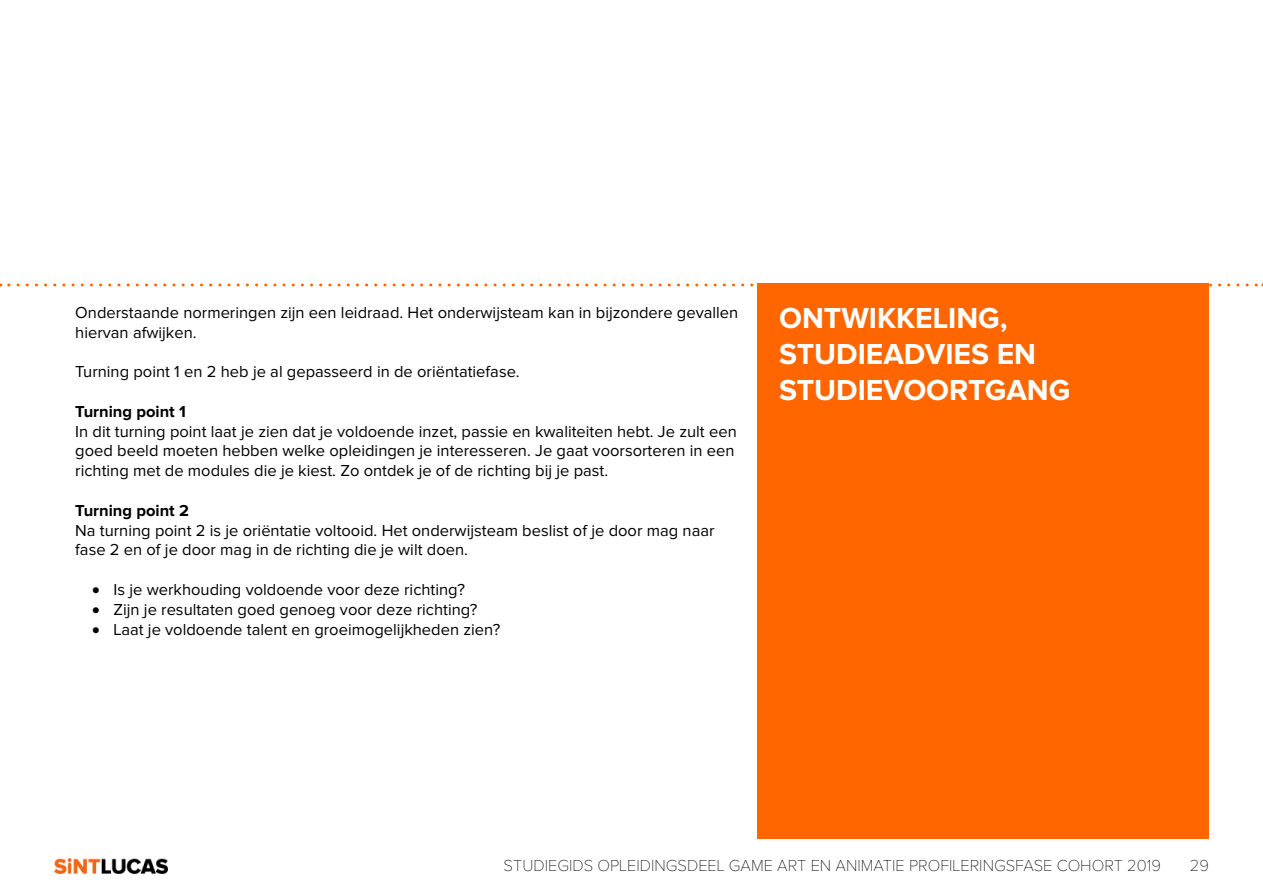
<style>
.page{position:relative;width:1263px;height:893px;background:#fff}
.page>*{position:absolute;margin:0;border:0;box-sizing:border-box;transform-origin:0 0}
.t1{font:700 30px/36px "Proxima Nova";color:#fff}
.t2{font:16.5px/19.8px "Proxima Nova";color:#000}
.t3{font:100 16.5px "Proxima Nova";color:#000}
.t4{font:700 16.5px "Proxima Nova";color:#000}
</style>
<div class="page">
<svg style="left:9px;top:283px;width:1254px;height:3px"></svg>
<div style="left:758px;top:283px;width:451px;height:556px;background:#f60"></div>
<img style="left:54px;top:858px;width:114px;height:15px">
<p class="t2" style="left:75px;top:303px;width:664px">Onderstaande normeringen zijn een leidraad. Het onderwijsteam kan in bijzondere gevallen hiervan afwijken.</p>
<p class="t2" style="left:75px;top:362px;width:446px">Turning point 1 en 2 heb je al gepasseerd in de oriëntatiefase.</p>
<p class="t4" style="left:75px;top:404px;width:112px">Turning point 1</p>
<p class="t2" style="left:75px;top:422px;width:663px">In dit turning point laat je zien dat je voldoende inzet, passie en kwaliteiten hebt. Je zult een goed beeld moeten hebben welke opleidingen je interesseren. Je gaat voorsorteren in een richting met de modules die je kiest. Zo ontdek je of de richting bij je past.</p>
<p class="t4" style="left:75px;top:503px;width:115px">Turning point 2</p>
<p class="t2" style="left:75px;top:521px;width:641px">Na turning point 2 is je oriëntatie voltooid. Het onderwijsteam beslist of je door mag naar fase 2 en of je door mag in de richting die je wilt doen.</p>
<p class="t2" style="left:92px;top:580px;width:374px">• Is je werkhouding voldoende voor deze richting?</p>
<p class="t2" style="left:92px;top:600px;width:387px">• Zijn je resultaten goed genoeg voor deze richting?</p>
<p class="t2" style="left:92px;top:620px;width:410px">• Laat je voldoende talent en groeimogelijkheden zien?</p>
<h1 class="t1" style="left:779px;top:302px;width:293px">ONTWIKKELING,<br>STUDIEADVIES EN<br>STUDIEVOORTGANG</h1>
<p class="t3" style="left:504px;top:858px;width:659px">STUDIEGIDS OPLEIDINGSDEEL GAME ART EN ANIMATIE PROFILERINGSFASE COHORT 2019</p>
<p class="t3" style="left:1190px;top:858px;width:21px">29</p>
</div>
